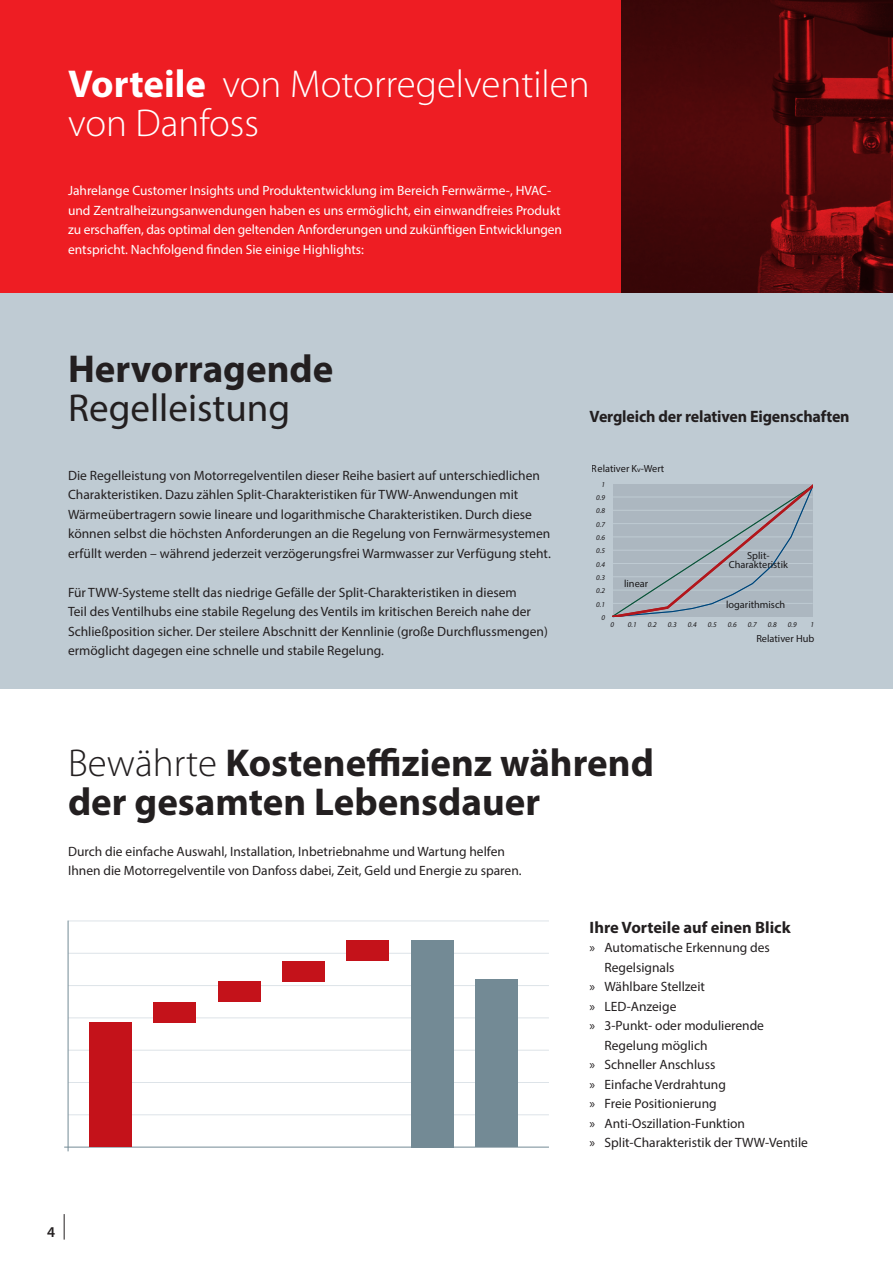
<style>
.page{position:relative;width:893px;height:1263px;background:#fff}
.page>*{position:absolute;margin:0;border:0;box-sizing:border-box;transform-origin:0 0}
.t1{font:700 39px/39px "Myriad Pro";color:#231f20}
.t2{font:300 39px/39px "Myriad Pro";color:#fff}
.t3{font:39px "Myriad Pro";color:#231f20}
.t4{font:700 16.5px "Myriad Pro";letter-spacing:-.01em;color:#231f20}
.t5{font:600 15px "Myriad Pro";color:#231f20}
.t6{font:13.5px/19.5px "Myriad Pro";color:#231f20}
.t7{font:13.5px/19.5px "Myriad Pro";color:#fff}
.t8{font:10.35px/9.4px "Myriad Pro";color:#231f20;text-align:center}
.t9{font:italic 7.35px "Myriad Pro";color:#231f20}
.s1{font-weight:700}
.s2{font-size:7.35px}
.s3{font-weight:300}
</style>
<div class="page">
<hr style="left:68px;top:953px;width:481px;height:1px;background:#dde3e8">
<hr style="left:68px;top:920px;width:481px;height:1px;background:#dde3e8">
<hr style="left:68px;top:985px;width:481px;height:1px;background:#dde3e8">
<hr style="left:68px;top:1017px;width:481px;height:1px;background:#dde3e8">
<hr style="left:68px;top:1050px;width:481px;height:1px;background:#dde3e8">
<hr style="left:68px;top:1082px;width:481px;height:1px;background:#dde3e8">
<hr style="left:68px;top:1114px;width:481px;height:1px;background:#dde3e8">
<hr style="left:64px;top:1147px;width:485px;height:1px;background:#738a95">
<div style="left:89px;top:1022px;width:43px;height:125px;background:#c4121a"></div>
<div style="left:411px;top:940px;width:43px;height:207px;background:#738a95"></div>
<div style="left:475px;top:979px;width:43px;height:168px;background:#738a95"></div>
<div style="left:154px;top:1002px;width:42px;height:20px;background:#c4121a"></div>
<div style="left:218px;top:981px;width:43px;height:21px;background:#c4121a"></div>
<div style="left:282px;top:961px;width:43px;height:20px;background:#c4121a"></div>
<div style="left:347px;top:940px;width:42px;height:21px;background:#c4121a"></div>
<svg style="left:0;top:0;width:893px;height:293px;background:#bc161b"></svg>
<div style="left:0;top:293px;width:893px;height:396px;background:#bfcbd3"></div>
<svg style="left:612px;top:484px;width:201px;height:134px;background:#aab2bb"></svg>
<hr style="left:68px;top:920px;width:1px;height:231px;background:#738a95">
<svg style="left:64px;top:1214px;width:1px;height:25px"></svg>
<h1 class="t2" style="left:68px;top:64px;width:523px"><span class="s1">Vorteile</span> von Motorregelventilen von Danfoss</h1>
<p class="t7" style="left:68px;top:181px;width:495px">Jahrelange Customer Insights und Produktentwicklung im Bereich Fernwärme-, HVAC&shy;und Zentralheizungsanwendungen haben es uns ermöglicht, ein einwandfreies Produkt zu erschaffen, das optimal den geltenden Anforderungen und zukünftigen Entwicklungen entspricht. Nachfolgend finden Sie einige Highlights:</p>
<h1 class="t1" style="left:68px;top:348px;width:267px">Hervorragende</h1>
<h1 class="t3" style="left:68px;top:384px;width:224px">Regelleistung</h1>
<p class="t6" style="left:68px;top:465px;width:484px">Die Regelleistung von Motorregelventilen dieser Reihe basiert auf unterschiedlichen Charakteristiken. Dazu zählen Split-Charakteristiken für TWW-Anwendungen mit Wärmeübertragern sowie lineare und logarithmische Charakteristiken. Durch diese können selbst die höchsten Anforderungen an die Regelung von Fernwärmesystemen erfüllt werden – während jederzeit verzögerungsfrei Warmwasser zur Verfügung steht.</p>
<p class="t6" style="left:68px;top:582px;width:481px">Für TWW-Systeme stellt das niedrige Gefälle der Split-Charakteristiken in diesem<br>Teil des Ventilhubs eine stabile Regelung des Ventils im kritischen Bereich nahe der Schließposition sicher. Der steilere Abschnitt der Kennlinie (große Durchflussmengen) ermöglicht dagegen eine schnelle und stabile Regelung.</p>
<p class="t4" style="left:590px;top:405px;width:262px">Vergleich der relativen Eigenschaften</p>
<p class="t8" style="left:592px;top:464px;width:74px">Relativer K<span class="s2">v</span>-Wert</p>
<p class="t9" style="left:601px;top:480px;width:5px">1</p>
<p class="t9" style="left:596px;top:493px;width:10px">0.9</p>
<p class="t9" style="left:596px;top:506px;width:10px">0.8</p>
<p class="t9" style="left:596px;top:520px;width:10px">0.7</p>
<p class="t9" style="left:596px;top:533px;width:10px">0.6</p>
<p class="t9" style="left:596px;top:546px;width:10px">0.5</p>
<p class="t9" style="left:596px;top:560px;width:10px">0.4</p>
<p class="t9" style="left:596px;top:573px;width:10px">0.3</p>
<p class="t9" style="left:596px;top:586px;width:10px">0.2</p>
<p class="t9" style="left:596px;top:599px;width:10px">0.1</p>
<p class="t9" style="left:601px;top:613px;width:5px">0</p>
<p class="t9" style="left:611px;top:620px;width:5px">0</p>
<p class="t8" style="left:624px;top:578px;width:26px">linear</p>
<p class="t8" style="left:729px;top:550px;width:61px">Split-<br>Charakteristik</p>
<p class="t8" style="left:726px;top:600px;width:61px">logarithmisch</p>
<p class="t9" style="left:628px;top:620px;width:10px">0.1</p>
<p class="t9" style="left:648px;top:620px;width:10px">0.2</p>
<p class="t9" style="left:668px;top:620px;width:10px">0.3</p>
<p class="t9" style="left:688px;top:620px;width:10px">0.4</p>
<p class="t9" style="left:708px;top:620px;width:10px">0.5</p>
<p class="t9" style="left:728px;top:620px;width:10px">0.6</p>
<p class="t9" style="left:748px;top:620px;width:10px">0.7</p>
<p class="t9" style="left:768px;top:620px;width:10px">0.8</p>
<p class="t9" style="left:788px;top:620px;width:10px">0.9</p>
<p class="t9" style="left:810px;top:620px;width:5px">1</p>
<p class="t8" style="left:756px;top:634px;width:59px">Relativer Hub</p>
<h1 class="t1" style="left:68px;top:742px;width:587px"><span class="s3">Bewährte</span> Kosteneffizienz während der gesamten Lebensdauer</h1>
<p class="t6" style="left:68px;top:841px;width:455px">Durch die einfache Auswahl, Installation, Inbetriebnahme und Wartung helfen<br>Ihnen die Motorregelventile von Danfoss dabei, Zeit, Geld und Energie zu sparen.</p>
<p class="t4" style="left:590px;top:917px;width:203px">Ihre Vorteile auf einen Blick</p>
<p class="t6" style="left:590px;top:938px;width:182px">» Automatische Erkennung des</p>
<p class="t6" style="left:604px;top:957px;width:72px">Regelsignals</p>
<p class="t6" style="left:590px;top:977px;width:117px">» Wählbare Stellzeit</p>
<p class="t6" style="left:590px;top:996px;width:88px">» LED-Anzeige</p>
<p class="t6" style="left:590px;top:1016px;width:176px">» 3-Punkt- oder modulierende</p>
<p class="t6" style="left:604px;top:1035px;width:105px">Regelung möglich</p>
<p class="t6" style="left:590px;top:1055px;width:127px">» Schneller Anschluss</p>
<p class="t6" style="left:590px;top:1074px;width:138px">» Einfache Verdrahtung</p>
<p class="t6" style="left:590px;top:1094px;width:129px">» Freie Positionierung</p>
<p class="t6" style="left:590px;top:1113px;width:157px">» Anti-Oszillation-Funktion</p>
<p class="t6" style="left:590px;top:1133px;width:220px">» Split-Charakteristik der TWW-Ventile</p>
<p class="t5" style="left:47px;top:1223px;width:10px">4</p>
</div>
